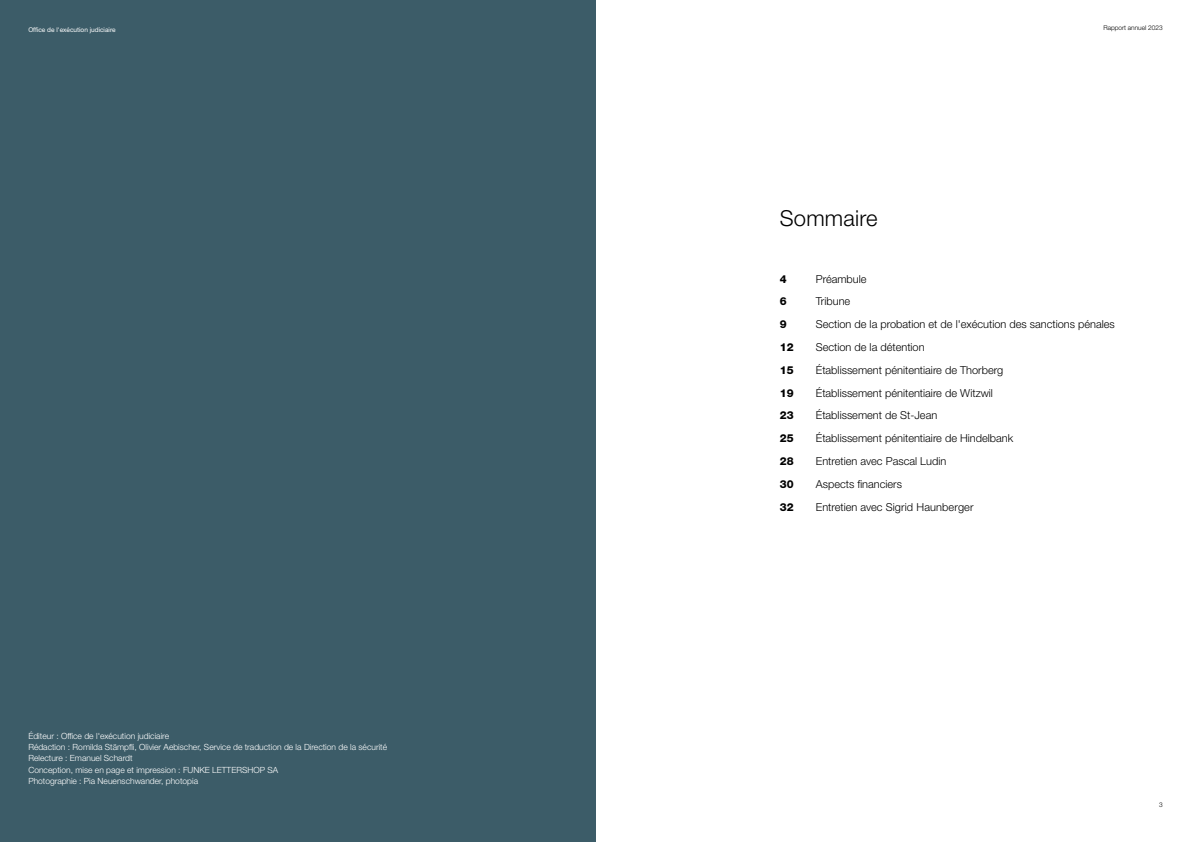
<style>
.page{position:relative;width:1191px;height:842px;background:#fff}
.page>*{position:absolute;margin:0;border:0;box-sizing:border-box;transform-origin:0 0}
.t1{font:300 22px "Helvetica Neue LT Std";letter-spacing:.01em;color:#000}
.t2{font:300 11px "Helvetica Neue LT Std";color:#000}
.t3{font:800 11px "Helvetica Neue LT Std";color:#000}
.t4{font:300 8.5px/11.4px "Helvetica Neue LT Std";color:#fff}
.t5{font:6.5px "Helvetica Neue LT Std";color:#fff}
.t6{font:300 6.5px "Helvetica Neue LT Std";color:#000}
</style>
<div class="page">
<div style="left:0;top:0;width:595px;height:842px;background:#3c5c68"></div>
<p class="t5" style="left:28px;top:26px;width:89px">Office de l'exécution judiciaire</p>
<p class="t6" style="left:1103px;top:24px;width:61px">Rapport annuel 2023</p>
<h1 class="t1" style="left:780px;top:204px;width:99px">Sommaire</h1>
<p class="t4" style="left:28px;top:730px;width:360px">Éditeur : Office de l'exécution judiciaire<br>Rédaction : Romilda Stämpfli, Olivier Aebischer, Service de traduction de la Direction de la sécurité Relecture : Emanuel Schardt<br>Conception, mise en page et impression : FUNKE LETTERSHOP SA<br>Photographie : Pia Neuenschwander, photopia</p>
<p class="t3" style="left:780px;top:272px;width:8px">4</p>
<p class="t2" style="left:816px;top:272px;width:52px">Préambule</p>
<p class="t3" style="left:780px;top:295px;width:8px">6</p>
<p class="t2" style="left:816px;top:295px;width:36px">Tribune</p>
<p class="t3" style="left:780px;top:318px;width:8px">9</p>
<p class="t2" style="left:816px;top:318px;width:300px">Section de la probation et de l'exécution des sanctions pénales</p>
<p class="t3" style="left:780px;top:340px;width:15px">12</p>
<p class="t2" style="left:816px;top:340px;width:110px">Section de la détention</p>
<p class="t3" style="left:780px;top:363px;width:15px">15</p>
<p class="t2" style="left:816px;top:363px;width:189px">Établissement pénitentiaire de Thorberg</p>
<p class="t3" style="left:780px;top:386px;width:15px">19</p>
<p class="t2" style="left:816px;top:386px;width:179px">Établissement pénitentiaire de Witzwil</p>
<p class="t3" style="left:780px;top:409px;width:15px">23</p>
<p class="t2" style="left:816px;top:409px;width:123px">Établissement de St-Jean</p>
<p class="t3" style="left:780px;top:432px;width:15px">25</p>
<p class="t2" style="left:816px;top:432px;width:199px">Établissement pénitentiaire de Hindelbank</p>
<p class="t3" style="left:780px;top:455px;width:15px">28</p>
<p class="t2" style="left:816px;top:454px;width:132px">Entretien avec Pascal Ludin</p>
<p class="t3" style="left:780px;top:477px;width:15px">30</p>
<p class="t2" style="left:816px;top:477px;width:88px">Aspects financiers</p>
<p class="t3" style="left:780px;top:500px;width:15px">32</p>
<p class="t2" style="left:816px;top:500px;width:159px">Entretien avec Sigrid Haunberger</p>
<p class="t6" style="left:1159px;top:801px;width:5px">3</p>
</div>
